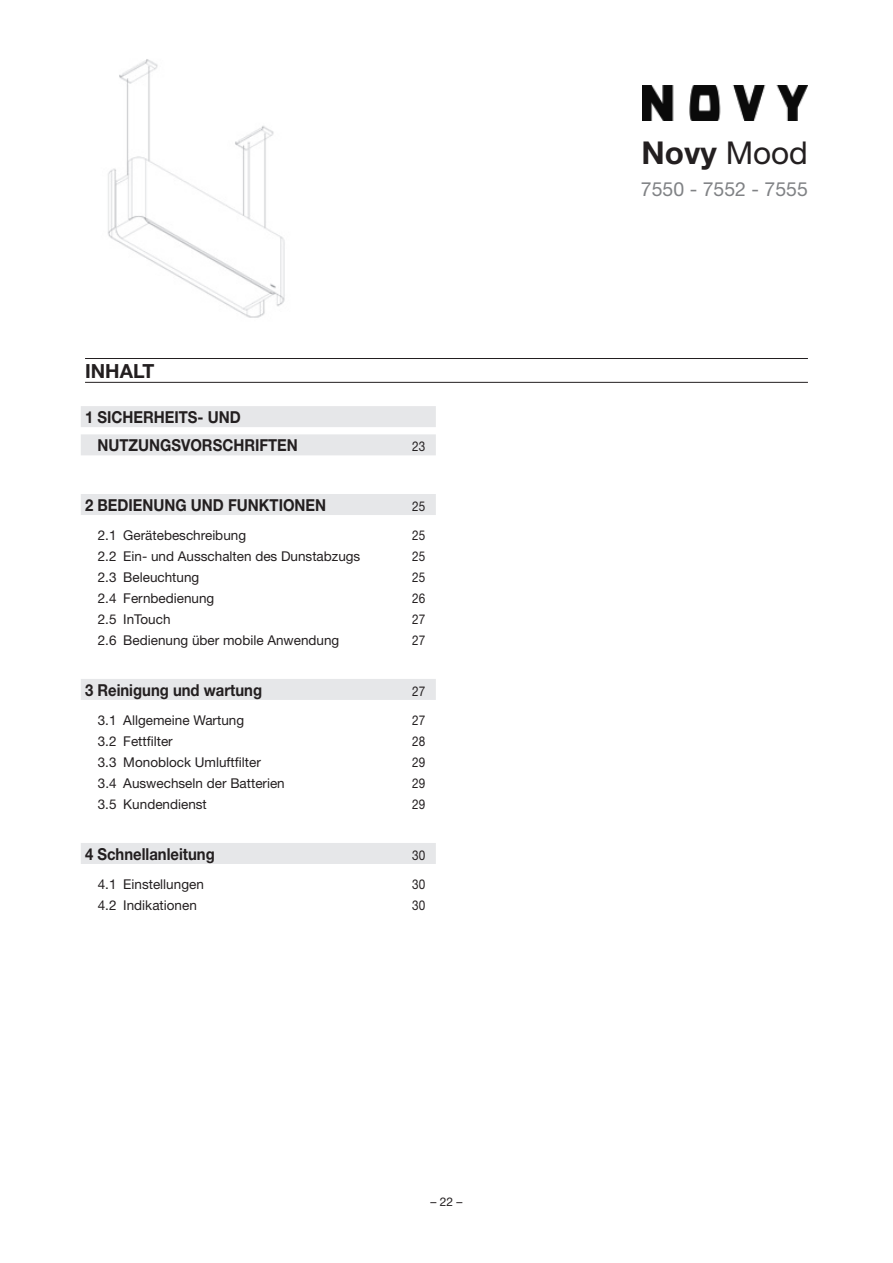
<style>
.page{position:relative;width:893px;height:1263px;background:#fff}
.page>*{position:absolute;margin:0;border:0;box-sizing:border-box;transform-origin:0 0}
.t1{font:700 31.5px "Helvetica Neue LT Std";color:#231f20}
.t2{font:19.5px "Helvetica Neue LT Std";color:#808285}
.t3{font:700 19.5px "Helvetica Neue LT Std";color:#231f20}
.t4{font:700 16.5px/28.2px "Helvetica Neue LT Std";color:#231f20;scale:.9 1}
.t5{font:13.5px "Helvetica Neue LT Std";color:#231f20}
.t6{font:13.5px "Helvetica Neue LT Std";color:#231f20;scale:.87 1}
.t7{font:12px "Helvetica Neue LT Std";color:#231f20}
.s1{font-weight:400}
</style>
<div class="page">
<hr style="left:85px;top:358px;width:723px;height:1px;background:#231f20">
<hr style="left:85px;top:382px;width:723px;height:1px;background:#231f20">
<div style="left:81px;top:406px;width:355px;height:21px;background:#e6e7e9"></div>
<div style="left:81px;top:434px;width:355px;height:21px;background:#e6e7e9"></div>
<div style="left:81px;top:494px;width:355px;height:21px;background:#e6e7e9"></div>
<div style="left:81px;top:679px;width:355px;height:21px;background:#e6e7e9"></div>
<div style="left:81px;top:843px;width:355px;height:21px;background:#e6e7e9"></div>
<img style="left:642px;top:86px;width:166px;height:34px">
<img style="left:108px;top:59px;width:177px;height:259px">
<h2 class="t3" style="left:85px;top:359px;width:71px">INHALT</h2>
<p class="t4" style="left:97px;top:403px;width:224px;text-indent:-12px">1 SICHERHEITS- UND<br>NUTZUNGSVORSCHRIFTEN</p>
<p class="t6" style="left:412px;top:438px;width:17px">23</p>
<p class="t4" style="left:85px;top:491px;width:269px">2 BEDIENUNG UND FUNKTIONEN</p>
<p class="t6" style="left:412px;top:498px;width:17px">25</p>
<p class="t5" style="left:98px;top:527px;width:150px">2.1 Gerätebeschreibung</p>
<p class="t6" style="left:412px;top:527px;width:17px">25</p>
<p class="t5" style="left:98px;top:548px;width:264px">2.2 Ein- und Ausschalten des Dunstabzugs</p>
<p class="t6" style="left:412px;top:548px;width:17px">25</p>
<p class="t5" style="left:98px;top:569px;width:103px">2.3 Beleuchtung</p>
<p class="t6" style="left:412px;top:569px;width:17px">25</p>
<p class="t5" style="left:98px;top:590px;width:118px">2.4 Fernbedienung</p>
<p class="t6" style="left:412px;top:590px;width:17px">26</p>
<p class="t5" style="left:98px;top:611px;width:74px">2.5 InTouch</p>
<p class="t6" style="left:412px;top:611px;width:17px">27</p>
<p class="t5" style="left:98px;top:632px;width:243px">2.6 Bedienung über mobile Anwendung</p>
<p class="t6" style="left:412px;top:632px;width:17px">27</p>
<p class="t4" style="left:85px;top:676px;width:198px">3 Reinigung und wartung</p>
<p class="t6" style="left:412px;top:683px;width:17px">27</p>
<p class="t5" style="left:98px;top:712px;width:148px">3.1 Allgemeine Wartung</p>
<p class="t6" style="left:412px;top:712px;width:17px">27</p>
<p class="t5" style="left:98px;top:733px;width:77px">3.2 Fettfilter</p>
<p class="t6" style="left:412px;top:733px;width:17px">28</p>
<p class="t5" style="left:98px;top:754px;width:165px">3.3 Monoblock Umluftfilter</p>
<p class="t6" style="left:412px;top:754px;width:17px">29</p>
<p class="t5" style="left:98px;top:775px;width:189px">3.4 Auswechseln der Batterien</p>
<p class="t6" style="left:412px;top:775px;width:17px">29</p>
<p class="t5" style="left:98px;top:796px;width:111px">3.5 Kundendienst</p>
<p class="t6" style="left:412px;top:796px;width:17px">29</p>
<p class="t4" style="left:85px;top:840px;width:146px">4 Schnellanleitung</p>
<p class="t6" style="left:412px;top:847px;width:17px">30</p>
<p class="t5" style="left:98px;top:876px;width:108px">4.1 Einstellungen</p>
<p class="t6" style="left:412px;top:876px;width:17px">30</p>
<p class="t5" style="left:98px;top:897px;width:101px">4.2 Indikationen</p>
<p class="t6" style="left:412px;top:897px;width:17px">30</p>
<p class="t7" style="left:430px;top:1194px;width:34px">– 22 –</p>
<h1 class="t1" style="left:642px;top:133px;width:168px">Novy <span class="s1">Mood</span></h1>
<h2 class="t2" style="left:641px;top:177px;width:168px">7550 - 7552 - 7555</h2>
</div>
